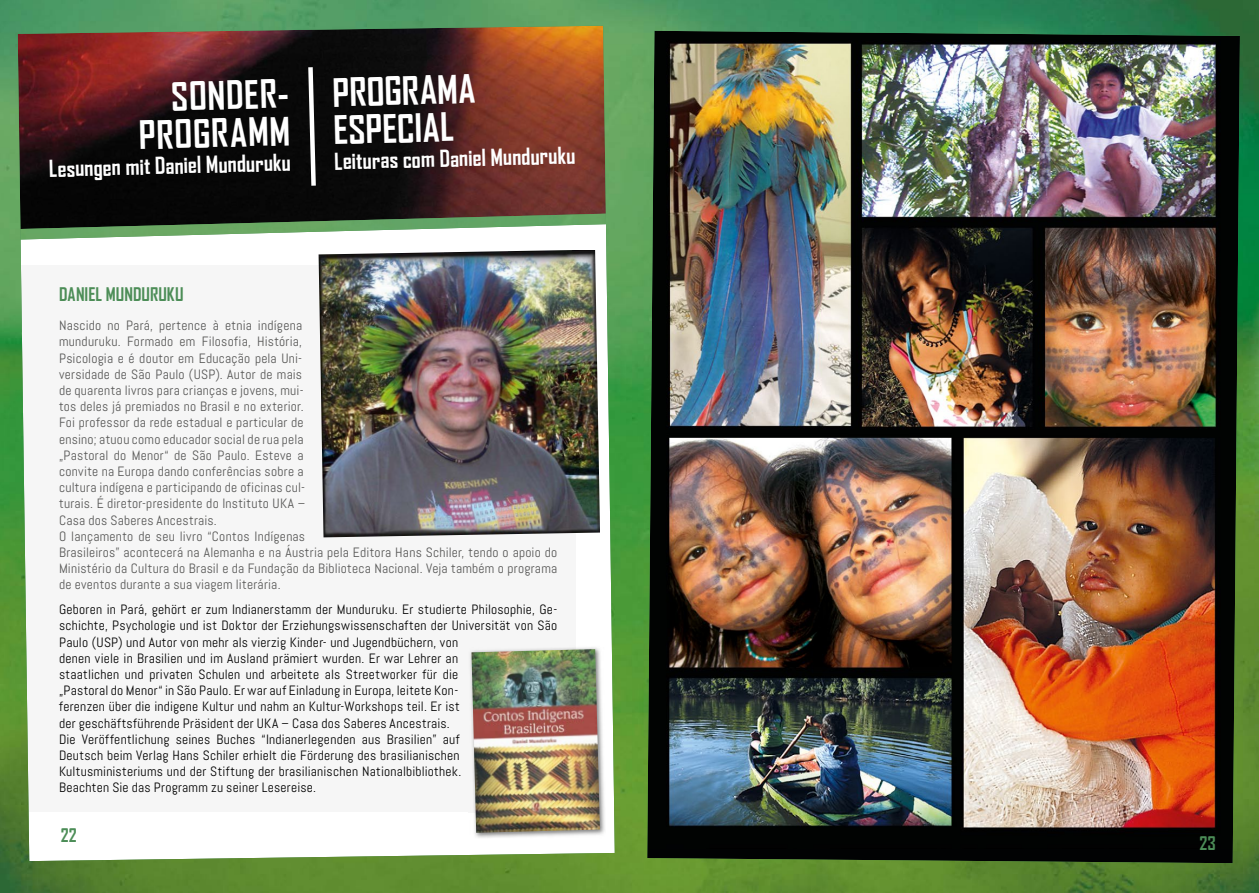
<style>
.page{position:relative;width:1259px;height:893px;background:#fff}
.page>*{position:absolute;margin:0;border:0;box-sizing:border-box;transform-origin:0 0}
.t1{font:700 37.5px/37.7px "Agency FB";color:#fff;text-align:right}
.t2{font:700 22.5px "Agency FB";color:#fff}
.t3{font:700 18px "Agency FB";color:#4c8d57}
.t4{font:13.5px/16.2px "Abel";letter-spacing:.015em;color:#000}
.t5{font:13.5px/16.2px "Abel";letter-spacing:.015em;color:#575756}
</style>
<div class="page">
<img style="left:0;top:0;width:1259px;height:893px">
<img style="left:318px;top:250px;width:282px;height:287px">
<img style="left:469px;top:646px;width:137px;height:193px">
<img style="left:469px;top:646px;width:106px;height:166px">
<img style="left:471px;top:649px;width:129px;height:184px">
<h1 class="t1" style="left:138px;top:77px;width:160px;rotate:-1deg">SONDER-<br>PROGRAMM</h1>
<h2 class="t2" style="left:48px;top:156px;width:243px;rotate:-2deg">Lesungen mit Daniel Munduruku</h2>
<h1 class="t1" style="left:332px;top:72px;width:144px;text-align:left;rotate:-1deg">PROGRAMA<br>ESPECIAL</h1>
<h2 class="t2" style="left:334px;top:148px;width:243px;rotate:-2deg">Leituras com Daniel Munduruku</h2>
<h3 class="t3" style="left:59px;top:283px;width:126px">DANIEL MUNDURUKU</h3>
<p class="t5" style="left:59px;top:317px;width:500px">Nascido no Pará, pertence à etnia indígena<br>munduruku. Formado em Filosofia, História,<br>Psicologia e é doutor em Educação pela Uni-<br>versidade de São Paulo (USP). Autor de mais<br>de quarenta livros para crianças e jovens, mui-<br>tos deles já premiados no Brasil e no exterior.<br>Foi professor da rede estadual e particular de<br>ensino; atuou como educador social de rua pela<br>„Pastoral do Menor“ de São Paulo. Esteve a<br>convite na Europa dando conferências sobre a<br>cultura indígena e participando de oficinas cul-<br>turais. É diretor-presidente do Instituto UKA –<br>Casa dos Saberes Ancestrais.<br>O lançamento de seu livro “Contos Indígenas<br>Brasileiros” acontecerá na Alemanha e na Áustria pela Editora Hans Schiler, tendo o apoio do Ministério da Cultura do Brasil e da Fundação da Biblioteca Nacional. Veja também o programa de eventos durante a sua viagem literária.</p>
<p class="t4" style="left:59px;top:601px;width:500px">Geboren in Pará, gehört er zum Indianerstamm der Munduruku. Er studierte Philosophie, Ge&shy;schichte, Psychologie und ist Doktor der Erziehungswissenschaften der Universität von São Paulo (USP) und Autor von mehr als vierzig Kinder- und Jugendbüchern, von<br>denen viele in Brasilien und im Ausland prämiert wurden. Er war Lehrer an<br>staatlichen und privaten Schulen und arbeitete als Streetworker für die<br>„Pastoral do Menor“ in São Paulo. Er war auf Einladung in Europa, leitete Kon-<br>ferenzen über die indigene Kultur und nahm an Kultur-Workshops teil. Er ist<br>der geschäftsführende Präsident der UKA – Casa dos Saberes Ancestrais.<br>Die Veröffentlichung seines Buches “Indianerlegenden aus Brasilien” auf<br>Deutsch beim Verlag Hans Schiler erhielt die Förderung des brasilianischen Kultusministeriums und der Stiftung der brasilianischen Nationalbibliothek.<br>Beachten Sie das Programm zu seiner Lesereise.</p>
<h3 class="t3" style="left:61px;top:824px;width:17px">22</h3>
<h3 class="t3" style="left:1199px;top:832px;width:18px">23</h3>
</div>
